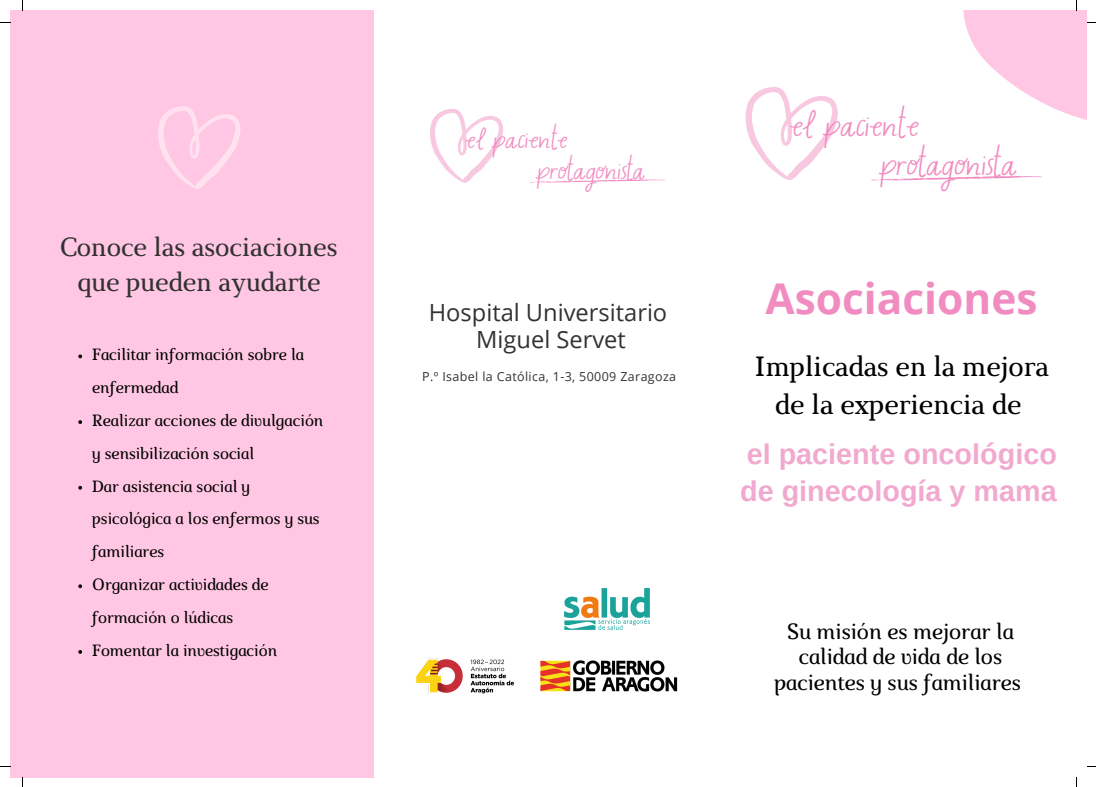
<style>
.page{position:relative;width:1096px;height:787px;background:#fff}
.page>*{position:absolute;margin:0;border:0;box-sizing:border-box;transform-origin:0 0}
.t1{font:700 42.38px "Open Sans";color:#f18cc1}
.t2{font:40.62px/39.4px "Rocking Horse";letter-spacing:-.115em;color:#f18cc1}
.t3{font:32.25px/31.2px "Rocking Horse";letter-spacing:-.115em;color:#f18cc1}
.t4{font:700 28.75px/36.6px "Arimo";color:#f1a9cf}
.t5{font:27.75px/38.5px "Marta";color:#000;text-align:center}
.t6{font:26.12px/35.6px "Marta";color:#323232;text-align:center}
.t7{font:23.62px/27.2px "Open Sans";color:#323232;text-align:center}
.t8{font:italic 22px/25.4px "Marta";color:#000;text-align:center}
.t9{font:italic 16.25px/32.9px "Marta";color:#000}
.t10{font:12.5px "Open Sans";letter-spacing:.03em;color:#323232}
</style>
<div class="page">
<div style="left:10px;top:10px;width:363px;height:768px;background:#ffc7e4"></div>
<svg style="left:158px;top:106px;width:82px;height:83px"></svg>
<svg style="left:78px;top:354px;width:4px;height:4px"></svg>
<svg style="left:78px;top:420px;width:4px;height:4px"></svg>
<svg style="left:78px;top:486px;width:4px;height:4px"></svg>
<svg style="left:78px;top:584px;width:4px;height:4px"></svg>
<svg style="left:78px;top:650px;width:4px;height:4px"></svg>
<svg style="left:430px;top:109px;width:73px;height:74px"></svg>
<svg style="left:529px;top:179px;width:136px;height:4px"></svg>
<svg style="left:745px;top:87px;width:92px;height:93px"></svg>
<svg style="left:871px;top:176px;width:171px;height:5px"></svg>
<img style="left:564px;top:588px;width:86px;height:42px">
<img style="left:540px;top:660px;width:138px;height:32px">
<img style="left:416px;top:659px;width:97px;height:34px">
<svg style="left:963px;top:0;width:132px;height:120px"></svg>
<h3 class="t6" style="left:60px;top:231px;width:279px">Conoce las asociaciones que pueden ayudarte</h3>
<p class="t9" style="left:92px;top:340px;width:233px">Facilitar información sobre la enfermedad<br>Realizar acciones de divulgación y sensibilización social<br>Dar asistencia social y psicológica a los enfermos y sus familiares<br>Organizar actividades de formación o lúdicas<br>Fomentar la investigación</p>
<h3 class="t3" style="left:534px;top:121px;width:114px;text-indent:-71px">el paciente protagonista</h3>
<h3 class="t7" style="left:429px;top:298px;width:240px">Hospital Universitario<br>Miguel Servet</h3>
<p class="t10" style="left:422px;top:368px;width:255px">P.º Isabel la Católica, 1-3, 50009 Zaragoza</p>
<h2 class="t2" style="left:877px;top:102px;width:144px;text-indent:-89px">el paciente protagonista</h2>
<h1 class="t1" style="left:765px;top:269px;width:273px">Asociaciones</h1>
<h3 class="t5" style="left:754px;top:350px;width:296px">Implicadas en la mejora de la experiencia de</h3>
<h3 class="t4" style="left:740px;top:436px;width:318px">el paciente oncológico de ginecología y mama</h3>
<h3 class="t8" style="left:774px;top:621px;width:248px">Su misión es mejorar la calidad de vida de los pacientes y sus familiares</h3>
</div>
